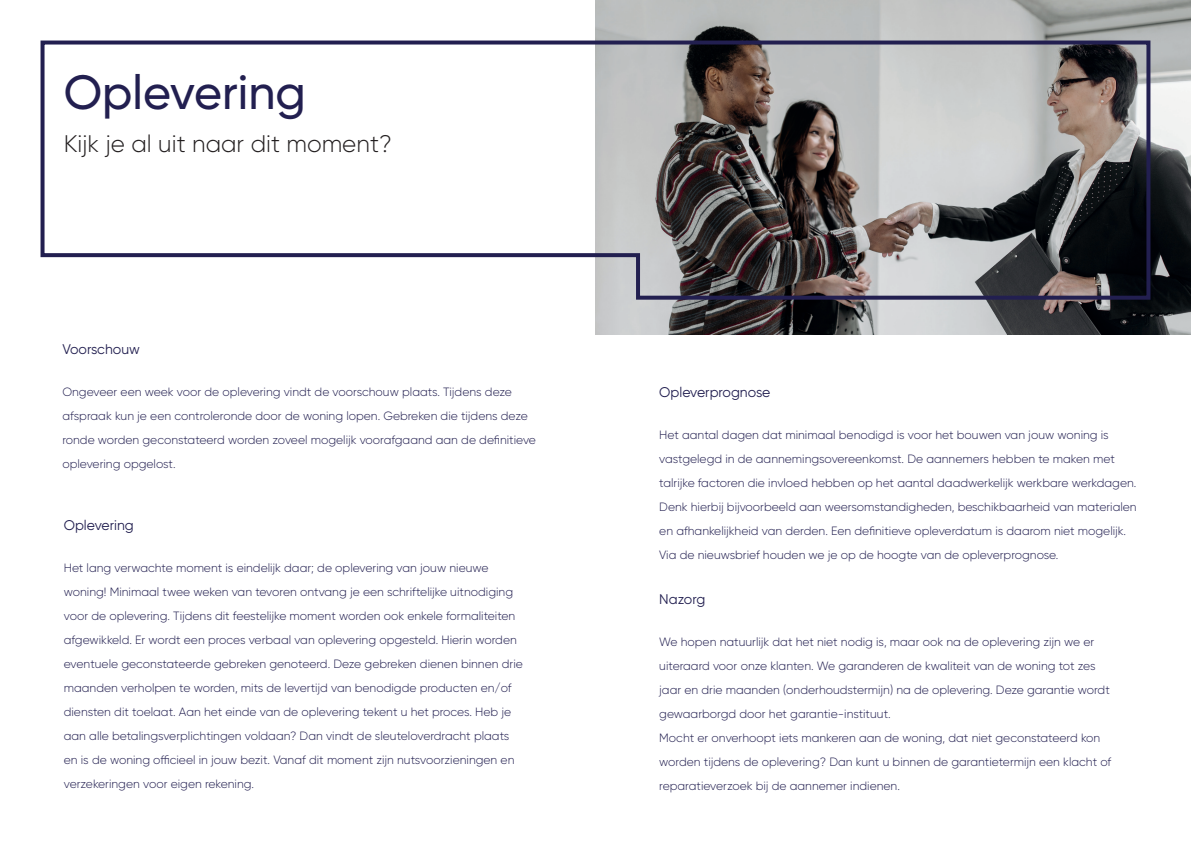
<style>
.page{position:relative;width:1191px;height:842px;background:#fff}
.page>*{position:absolute;margin:0;border:0;box-sizing:border-box;transform-origin:0 0}
.t1{font:500 48px "Gilroy";color:#221f50}
.t2{font:300 24px "Gilroy";color:#231f20}
.t3{font:14px "Gilroy";color:#221f50}
.t4{font:300 12px/24px "Gilroy";color:#221f50}
</style>
<div class="page">
<img style="left:595px;top:0;width:596px;height:334px">
<svg style="left:40px;top:39px;width:1112px;height:263px"></svg>
<h1 class="t1" style="left:64px;top:63px;width:244px">Oplevering</h1>
<h2 class="t2" style="left:64px;top:129px;width:329px">Kijk je al uit naar dit moment?</h2>
<p class="t3" style="left:62px;top:341px;width:79px">Voorschouw</p>
<p class="t4" style="left:62px;top:380px;width:475px">Ongeveer een week voor de oplevering vindt de voorschouw plaats. Tijdens deze afspraak kun je een controleronde door de woning lopen. Gebreken die tijdens deze ronde worden geconstateerd worden zoveel mogelijk voorafgaand aan de definitieve oplevering opgelost.</p>
<p class="t3" style="left:64px;top:516px;width:71px">Oplevering</p>
<p class="t4" style="left:64px;top:555px;width:460px">Het lang verwachte moment is eindelijk daar; de oplevering van jouw nieuwe woning! Minimaal twee weken van tevoren ontvang je een schriftelijke uitnodiging voor de oplevering. Tijdens dit feestelijke moment worden ook enkele formaliteiten afgewikkeld. Er wordt een proces verbaal van oplevering opgesteld. Hierin worden eventuele geconstateerde gebreken genoteerd. Deze gebreken dienen binnen drie maanden verholpen te worden, mits de levertijd van benodigde producten en/of diensten dit toelaat. Aan het einde van de oplevering tekent u het proces. Heb je aan alle betalingsverplichtingen voldaan? Dan vindt de sleuteloverdracht plaats en is de woning officieel in jouw bezit. Vanaf dit moment zijn nutsvoorzieningen en verzekeringen voor eigen rekening.</p>
<p class="t3" style="left:659px;top:383px;width:113px">Opleverprognose</p>
<p class="t4" style="left:659px;top:422px;width:479px">Het aantal dagen dat minimaal benodigd is voor het bouwen van jouw woning is vastgelegd in de aannemingsovereenkomst. De aannemers hebben te maken met talrijke factoren die invloed hebben op het aantal daadwerkelijk werkbare werkdagen.<br>Denk hierbij bijvoorbeeld aan weersomstandigheden, beschikbaarheid van materialen en afhankelijkheid van derden. Een definitieve opleverdatum is daarom niet mogelijk.<br>Via de nieuwsbrief houden we je op de hoogte van de opleverprognose.</p>
<p class="t3" style="left:659px;top:590px;width:47px">Nazorg</p>
<p class="t4" style="left:659px;top:629px;width:453px">We hopen natuurlijk dat het niet nodig is, maar ook na de oplevering zijn we er uiteraard voor onze klanten. We garanderen de kwaliteit van de woning tot zes jaar en drie maanden (onderhoudstermijn) na de oplevering. Deze garantie wordt gewaarborgd door het garantie-instituut.<br>Mocht er onverhoopt iets mankeren aan de woning, dat niet geconstateerd kon worden tijdens de oplevering? Dan kunt u binnen de garantietermijn een klacht of reparatieverzoek bij de aannemer indienen.</p>
</div>
